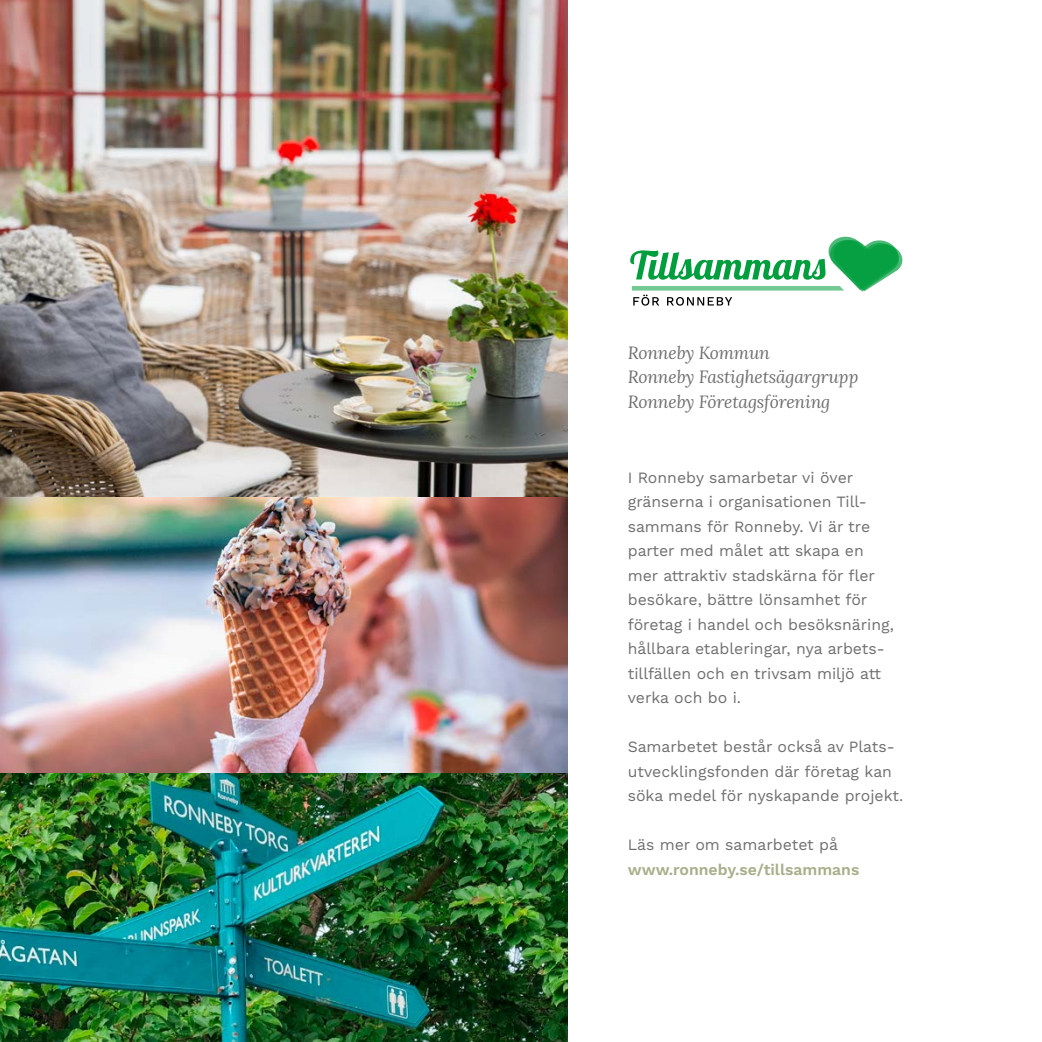
<style>
.page{position:relative;width:1042px;height:1042px;background:#fff}
.page>*{position:absolute;margin:0;border:0;box-sizing:border-box;transform-origin:0 0}
.t1{font:italic 17.5px/24.5px "Lora";letter-spacing:-.01em;color:#706f6f}
.t2{font:15.75px/24.5px "Work Sans";color:#706f6f}
.t3{font:600 15.75px/24.5px "Work Sans";color:#a9ae89}
.s1{font-weight:400;color:#706f6f}
</style>
<div class="page">
<img style="left:0;top:496px;width:567px;height:546px">
<img style="left:0;top:0;width:567px;height:496px">
<svg style="left:630px;top:237px;width:272px;height:69px"></svg>
<p class="t1" style="left:628px;top:340px;width:232px">Ronneby Kommun<br>Ronneby Fastighetsägargrupp<br>Ronneby Företagsförening</p>
<p class="t2" style="left:628px;top:466px;width:268px">I Ronneby samarbetar vi över gränserna i organisationen Till&shy;sammans för Ronneby. Vi är tre parter med målet att skapa en mer attraktiv stadskärna för fler besökare, bättre lönsamhet för företag i handel och besöksnäring, hållbara etableringar, nya arbets&shy;tillfällen och en trivsam miljö att verka och bo i.</p>
<p class="t2" style="left:628px;top:735px;width:277px">Samarbetet består också av Plats&shy;utvecklingsfonden där företag kan söka medel för nyskapande projekt.</p>
<p class="t3" style="left:628px;top:833px;width:233px"><span class="s1">Läs mer om samarbetet på </span>www.ronneby.se/tillsammans</p>
</div>
